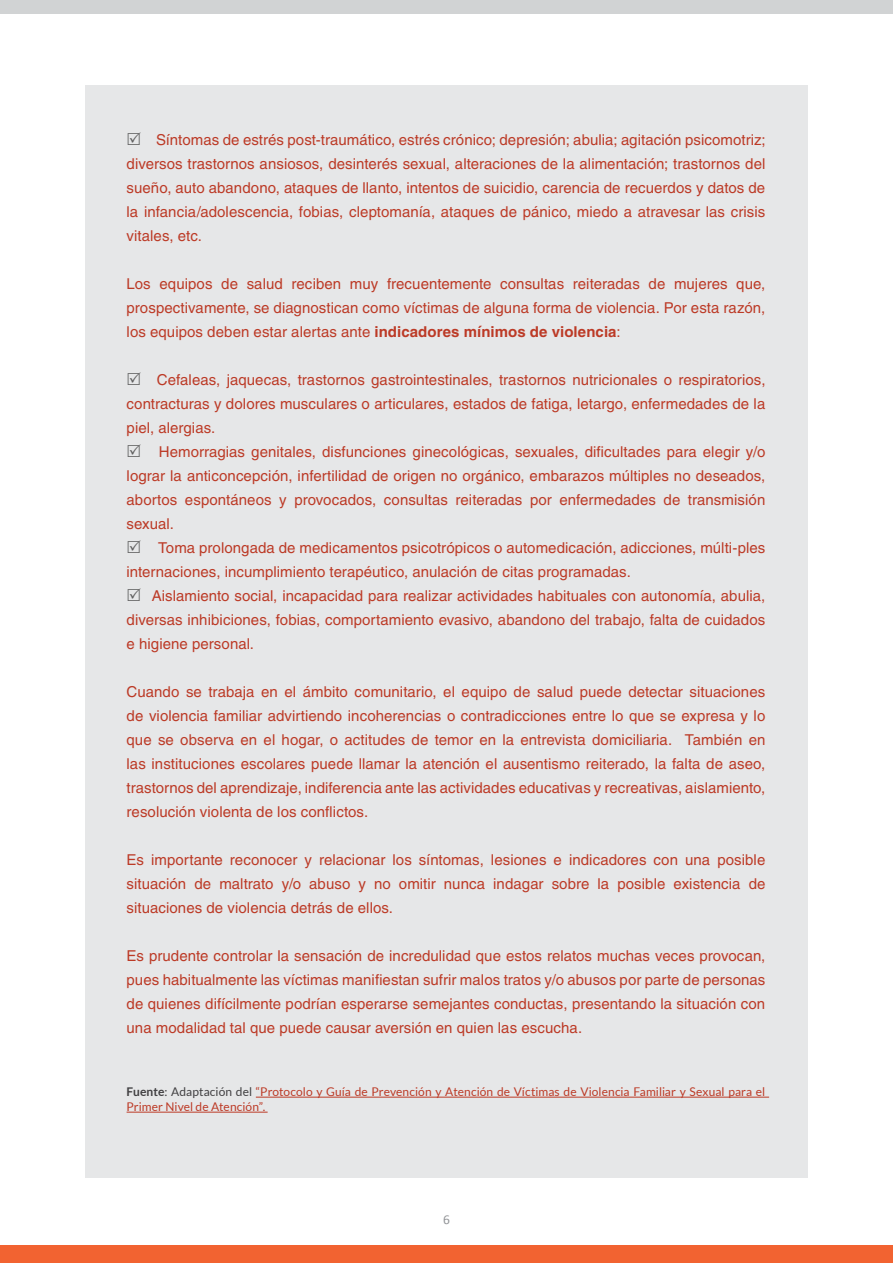
<style>
.page{position:relative;width:893px;height:1263px;background:#fff}
.page>*{position:absolute;margin:0;border:0;box-sizing:border-box;transform-origin:0 0}
.t1{font:15px/24px "Helvetica LT Std";letter-spacing:.005em;color:#bc3a26;text-align:justify}
.t2{font:13.5px "Calibri";color:#939598}
.t3{font:12px/15px "Lato";letter-spacing:.005em;color:#bc3a26}
.s1{font-weight:700}
.s2{font-weight:700;color:#414042}
.s3{color:#414042}
</style>
<div class="page">
<div style="left:85px;top:85px;width:723px;height:1093px;background:#e6e7e8"></div>
<div style="left:0;top:0;width:893px;height:13px;background:#d1d3d4"></div>
<div style="left:0;top:1245px;width:893px;height:18px;background:#f26331"></div>
<hr style="left:256px;top:1097px;width:513px;height:1px;background:#bc3a26">
<hr style="left:127px;top:1112px;width:141px;height:1px;background:#bc3a26">
<p class="t1" style="left:127px;top:128px;width:640px;text-indent:29px">Síntomas de estrés post-traumático, estrés crónico; depresión; abulia; agitación psicomotriz; diversos trastornos ansiosos, desinterés sexual, alteraciones de la alimentación; trastornos del sueño, auto abandono, ataques de llanto, intentos de suicidio, carencia de recuerdos y datos de la infancia/adolescencia, fobias, cleptomanía, ataques de pánico, miedo a atravesar las crisis vitales, etc.</p>
<p class="t1" style="left:127px;top:272px;width:640px">Los equipos de salud reciben muy frecuentemente consultas reiteradas de mujeres que, prospectivamente, se diagnostican como víctimas de alguna forma de violencia. Por esta razón, los equipos deben estar alertas ante <span class="s1">indicadores mínimos de violencia</span>:</p>
<p class="t1" style="left:127px;top:368px;width:640px;text-indent:30px">Cefaleas, jaquecas, trastornos gastrointestinales, trastornos nutricionales o respiratorios, contracturas y dolores musculares o articulares, estados de fatiga, letargo, enfermedades de la piel, alergias.</p>
<p class="t1" style="left:127px;top:440px;width:640px;text-indent:32px">Hemorragias genitales, disfunciones ginecológicas, sexuales, dificultades para elegir y/o lograr la anticoncepción, infertilidad de origen no orgánico, embarazos múltiples no deseados, abortos espontáneos y provocados, consultas reiteradas por enfermedades de transmisión sexual.</p>
<p class="t1" style="left:127px;top:536px;width:640px;text-indent:31px">Toma prolongada de medicamentos psicotrópicos o automedicación, adicciones, múlti-ples internaciones, incumplimiento terapéutico, anulación de citas programadas.</p>
<p class="t1" style="left:127px;top:584px;width:640px;text-indent:25px">Aislamiento social, incapacidad para realizar actividades habituales con autonomía, abulia, diversas inhibiciones, fobias, comportamiento evasivo, abandono del trabajo, falta de cuidados e higiene personal.</p>
<p class="t1" style="left:127px;top:680px;width:640px">Cuando se trabaja en el ámbito comunitario, el equipo de salud puede detectar situaciones de violencia familiar advirtiendo incoherencias o contradicciones entre lo que se expresa y lo que se observa en el hogar, o actitudes de temor en la entrevista domiciliaria. También en las instituciones escolares puede llamar la atención el ausentismo reiterado, la falta de aseo, trastornos del aprendizaje, indiferencia ante las actividades educativas y recreativas, aislamiento, resolución violenta de los conflictos.</p>
<p class="t1" style="left:127px;top:848px;width:640px">Es importante reconocer y relacionar los síntomas, lesiones e indicadores con una posible situación de maltrato y/o abuso y no omitir nunca indagar sobre la posible existencia de situaciones de violencia detrás de ellos.</p>
<p class="t1" style="left:127px;top:944px;width:640px">Es prudente controlar la sensación de incredulidad que estos relatos muchas veces provocan, pues habitualmente las víctimas manifiestan sufrir malos tratos y/o abusos por parte de personas de quienes difícilmente podrían esperarse semejantes conductas, presentando la situación con una modalidad tal que puede causar aversión en quien las escucha.</p>
<p class="t3" style="left:127px;top:1084px;width:640px"><span class="s2">Fuente</span><span class="s3">: Adaptación del</span> “Protocolo y Guía de Prevención y Atención de Víctimas de Violencia Familiar y Sexual para el<br>Primer Nivel de Atención”.</p>
<p class="t2" style="left:443px;top:1211px;width:8px">6</p>
</div>
